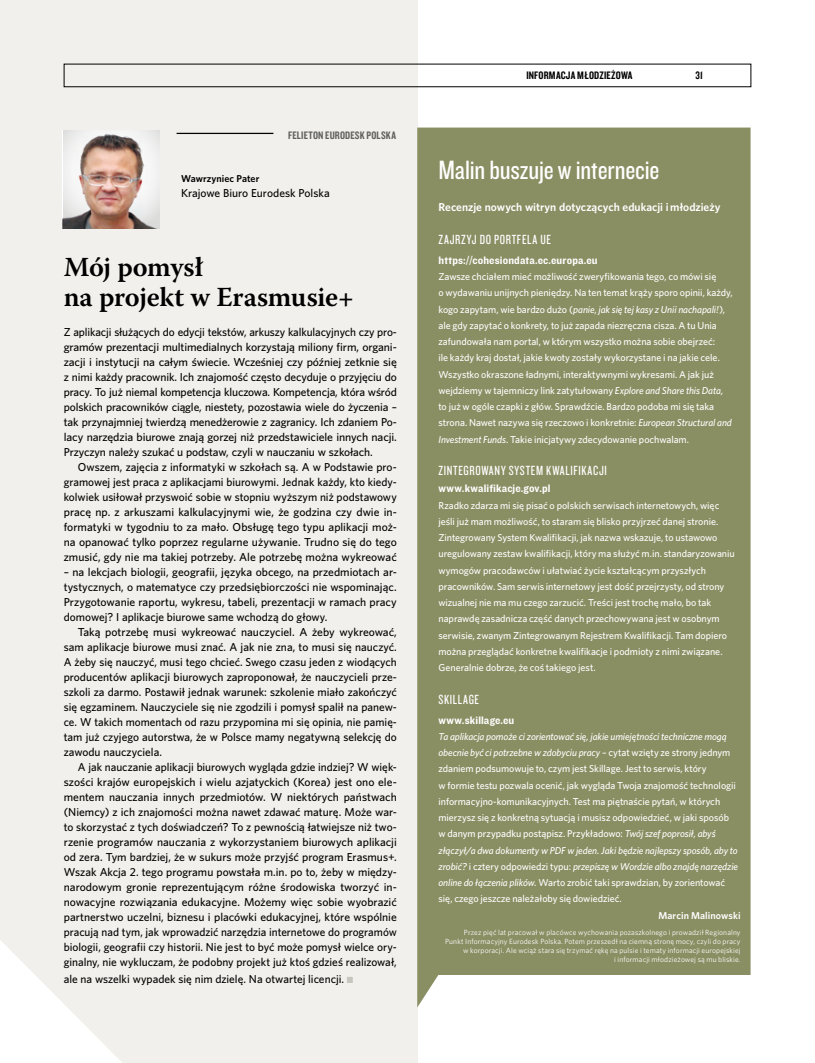
<style>
.page{position:relative;width:815px;height:1063px;background:#fff}
.page>*{position:absolute;margin:0;border:0;box-sizing:border-box;transform-origin:0 0}
.t1{font:600 27.5px/30px "Warnock Pro";letter-spacing:-.01em;color:#000}
.t2{font:27.5px "Knockout 29 Junior Ltweight";letter-spacing:-.01em;color:#fff}
.t3{font:13.75px "Knockout 28 Junior Feathrwt";letter-spacing:.05em;color:#fff}
.t4{font:500 11.5px/15px "Whitney";color:#000;text-align:justify}
.t5{font:600 11.5px "Whitney";color:#fff}
.t6{font:11.25px "Knockout 51 Middleweight";letter-spacing:.015em;color:#fff}
.t7{font:11.25px "Knockout 49 Liteweight";letter-spacing:.015em;color:#000}
.t8{font:11.25px "Knockout 49 Liteweight";letter-spacing:.015em;color:#616160}
.t9{font:500 10px/16.2px "Whitney";letter-spacing:-.005em;color:#fff}
.t10{font:600 10px "Whitney";letter-spacing:.01em;color:#fff}
.t11{font:600 10px "Whitney";letter-spacing:.005em;color:#000}
.t12{font:7.5px/9px "Whitney";letter-spacing:.02em;color:#fff;text-align:right}
.s1{font-family:"Knockout 26 Junior Flywght";font-weight:400;font-size:13.12px;color:#c6c6bf}
.s2{font-style:italic}
</style>
<div class="page">
<div style="left:0;top:0;width:417px;height:1063px;background:#f1f0ec"></div>
<div style="left:417px;top:128px;width:334px;height:879px;background:#8a8f63"></div>
<img style="left:63px;top:130px;width:97px;height:98px">
<hr style="left:177px;top:133px;width:96px;height:1px;background:#000">
<svg style="left:0;top:940px;width:122px;height:123px"></svg>
<p class="t8" style="left:288px;top:128px;width:109px">FELIETON EURODESK POLSKA</p>
<p class="t11" style="left:181px;top:171px;width:80px">Wawrzyniec Pater</p>
<p class="t4" style="left:181px;top:185px;width:150px">Krajowe Biuro Eurodesk Polska</p>
<h1 class="t1" style="left:64px;top:252px;width:292px">Mój pomysł<br>na projekt w Erasmusie+</h1>
<p class="t4" style="left:64px;top:325px;width:335px">Z aplikacji służących do edycji tekstów, arkuszy kalkulacyjnych czy pro&shy;gramów prezentacji multimedialnych korzystają miliony firm, organi&shy;zacji i instytucji na całym świecie. Wcześniej czy później zetknie się z nimi każdy pracownik. Ich znajomość często decyduje o przyjęciu do pracy. To już niemal kompetencja kluczowa. Kompetencja, która wśród polskich pracowników ciągle, niestety, pozostawia wiele do życzenia – tak przynajmniej twierdzą menedżerowie z zagranicy. Ich zdaniem Po&shy;lacy narzędzia biurowe znają gorzej niż przedstawiciele innych nacji.<br>Przyczyn należy szukać u podstaw, czyli w nauczaniu w szkołach.</p>
<p class="t4" style="left:64px;top:460px;width:335px;text-indent:14px">Owszem, zajęcia z informatyki w szkołach są. A w Podstawie pro&shy;gramowej jest praca z aplikacjami biurowymi. Jednak każdy, kto kiedy&shy;kolwiek usiłował przyswoić sobie w stopniu wyższym niż podstawowy pracę np. z arkuszami kalkulacyjnymi wie, że godzina czy dwie in&shy;formatyki w tygodniu to za mało. Obsługę tego typu aplikacji moż&shy;na opanować tylko poprzez regularne używanie. Trudno się do tego zmusić, gdy nie ma takiej potrzeby. Ale potrzebę można wykreować</p>
<p class="t4" style="left:64px;top:565px;width:335px">– na lekcjach biologii, geografii, języka obcego, na przedmiotach ar&shy;tystycznych, o matematyce czy przedsiębiorczości nie wspominając.<br>Przygotowanie raportu, wykresu, tabeli, prezentacji w ramach pracy domowej? I aplikacje biurowe same wchodzą do głowy.</p>
<p class="t4" style="left:64px;top:625px;width:335px;text-indent:14px">Taką potrzebę musi wykreować nauczyciel. A żeby wykreować, sam aplikacje biurowe musi znać. A jak nie zna, to musi się nauczyć.<br>A żeby się nauczyć, musi tego chcieć. Swego czasu jeden z wiodących producentów aplikacji biurowych zaproponował, że nauczycieli prze&shy;szkoli za darmo. Postawił jednak warunek: szkolenie miało zakończyć się egzaminem. Nauczyciele się nie zgodzili i pomysł spalił na panew&shy;ce. W takich momentach od razu przypomina mi się opinia, nie pamię&shy;tam już czyjego autorstwa, że w Polsce mamy negatywną selekcję do zawodu nauczyciela.</p>
<p class="t4" style="left:64px;top:760px;width:335px;text-indent:14px">A jak nauczanie aplikacji biurowych wygląda gdzie indziej? W więk&shy;szości krajów europejskich i wielu azjatyckich (Korea) jest ono ele&shy;mentem nauczania innych przedmiotów. W niektórych państwach (Niemcy) z ich znajomości można nawet zdawać maturę. Może war&shy;to skorzystać z tych doświadczeń? To z pewnością łatwiejsze niż two&shy;rzenie programów nauczania z wykorzystaniem biurowych aplikacji od zera. Tym bardziej, że w sukurs może przyjść program Erasmus+.<br>Wszak Akcja 2. tego programu powstała m.in. po to, żeby w między&shy;narodowym gronie reprezentującym różne środowiska tworzyć in&shy;nowacyjne rozwiązania edukacyjne. Możemy więc sobie wyobrazić partnerstwo uczelni, biznesu i placówki edukacyjnej, które wspólnie pracują nad tym, jak wprowadzić narzędzia internetowe do programów biologii, geografii czy historii. Nie jest to być może pomysł wielce ory&shy;ginalny, nie wykluczam, że podobny projekt już ktoś gdzieś realizował,</p>
<p class="t4" style="left:64px;top:971px;width:291px">ale na wszelki wypadek się nim dzielę. Na otwartej licencji. <span class="s1">•</span></p>
<p class="t7" style="left:526px;top:68px;width:108px">INFORMACJA MŁODZIEŻOWA</p>
<p class="t7" style="left:696px;top:68px;width:9px">31</p>
<h1 class="t2" style="left:438px;top:152px;width:222px">Malin buszuje w internecie</h1>
<p class="t5" style="left:438px;top:200px;width:284px">Recenzje nowych witryn dotyczących edukacji i młodzieży</p>
<p class="t3" style="left:438px;top:231px;width:114px">ZAJRZYJ DO PORTFELA UE</p>
<p class="t6" style="left:438px;top:252px;width:161px">https://cohesiondata.ec.europa.eu</p>
<p class="t9" style="left:438px;top:268px;width:296px">Zawsze chciałem mieć możliwość zweryfikowania tego, co mówi się<br>o wydawaniu unijnych pieniędzy. Na ten temat krąży sporo opinii, każdy, kogo zapytam, wie bardzo dużo (<span class="s2">panie, jak się tej kasy z Unii nachapali!</span>), ale gdy zapytać o konkrety, to już zapada niezręczna cisza. A tu Unia zafundowała nam portal, w którym wszystko można sobie obejrzeć:<br>ile każdy kraj dostał, jakie kwoty zostały wykorzystane i na jakie cele.<br>Wszystko okraszone ładnymi, interaktywnymi wykresami. A jak już wejdziemy w tajemniczy link zatytułowany <span class="s2">Explore and Share this Data, </span>to już w ogóle czapki z głów. Sprawdźcie. Bardzo podoba mi się taka strona. Nawet nazywa się rzeczowo i konkretnie: <span class="s2">European Structural and Investment Funds</span>. Takie inicjatywy zdecydowanie pochwalam.</p>
<p class="t3" style="left:438px;top:462px;width:170px">ZINTEGROWANY SYSTEM KWALIFIKACJI</p>
<p class="t6" style="left:438px;top:481px;width:113px">www.kwalifikacje.gov.pl</p>
<p class="t9" style="left:438px;top:497px;width:298px">Rzadko zdarza mi się pisać o polskich serwisach internetowych, więc jeśli już mam możliwość, to staram się blisko przyjrzeć danej stronie.<br>Zintegrowany System Kwalifikacji, jak nazwa wskazuje, to ustawowo uregulowany zestaw kwalifikacji, który ma służyć m.in. standaryzowaniu wymogów pracodawców i ułatwiać życie kształcącym przyszłych pracowników. Sam serwis internetowy jest dość przejrzysty, od strony wizualnej nie ma mu czego zarzucić. Treści jest trochę mało, bo tak naprawdę zasadnicza część danych przechowywana jest w osobnym serwisie, zwanym Zintegrowanym Rejestrem Kwalifikacji. Tam dopiero można przeglądać konkretne kwalifikacje i podmioty z nimi związane.<br>Generalnie dobrze, że coś takiego jest.</p>
<p class="t3" style="left:438px;top:691px;width:42px">SKILLAGE</p>
<p class="t6" style="left:438px;top:712px;width:77px">www.skillage.eu</p>
<p class="t9" style="left:438px;top:728px;width:301px"><span class="s2">Ta aplikacja pomoże ci zorientować się, jakie umiejętności techniczne mogą obecnie być ci potrzebne w zdobyciu pracy</span> – cytat wzięty ze strony jednym zdaniem podsumowuje to, czym jest Skillage. Jest to serwis, który<br>w formie testu pozwala ocenić, jak wygląda Twoja znajomość technologii informacyjno-komunikacyjnych. Test ma piętnaście pytań, w których mierzysz się z konkretną sytuacją i musisz odpowiedzieć, w jaki sposób w danym przypadku postąpisz. Przykładowo: <span class="s2">Twój szef poprosił, abyś złączył/a dwa dokumenty w PDF w jeden. Jaki będzie najlepszy sposób, aby to zrobić?</span> i cztery odpowiedzi typu: <span class="s2">przepiszę w Wordzie albo znajdę narzędzie online do łączenia plików</span>. Warto zrobić taki sprawdzian, by zorientować się, czego jeszcze należałoby się dowiedzieć.</p>
<p class="t10" style="left:658px;top:909px;width:84px">Marcin Malinowski</p>
<p class="t12" style="left:445px;top:927px;width:297px">Przez pięć lat pracował w placówce wychowania pozaszkolnego i prowadził Regionalny Punkt Informacyjny Eurodesk Polska. Potem przeszedł na ciemną stronę mocy, czyli do pracy w korporacji. Ale wciąż stara się trzymać rękę na pulsie i tematy informacji europejskiej<br>i informacji młodzieżowej są mu bliskie.</p>
</div>
